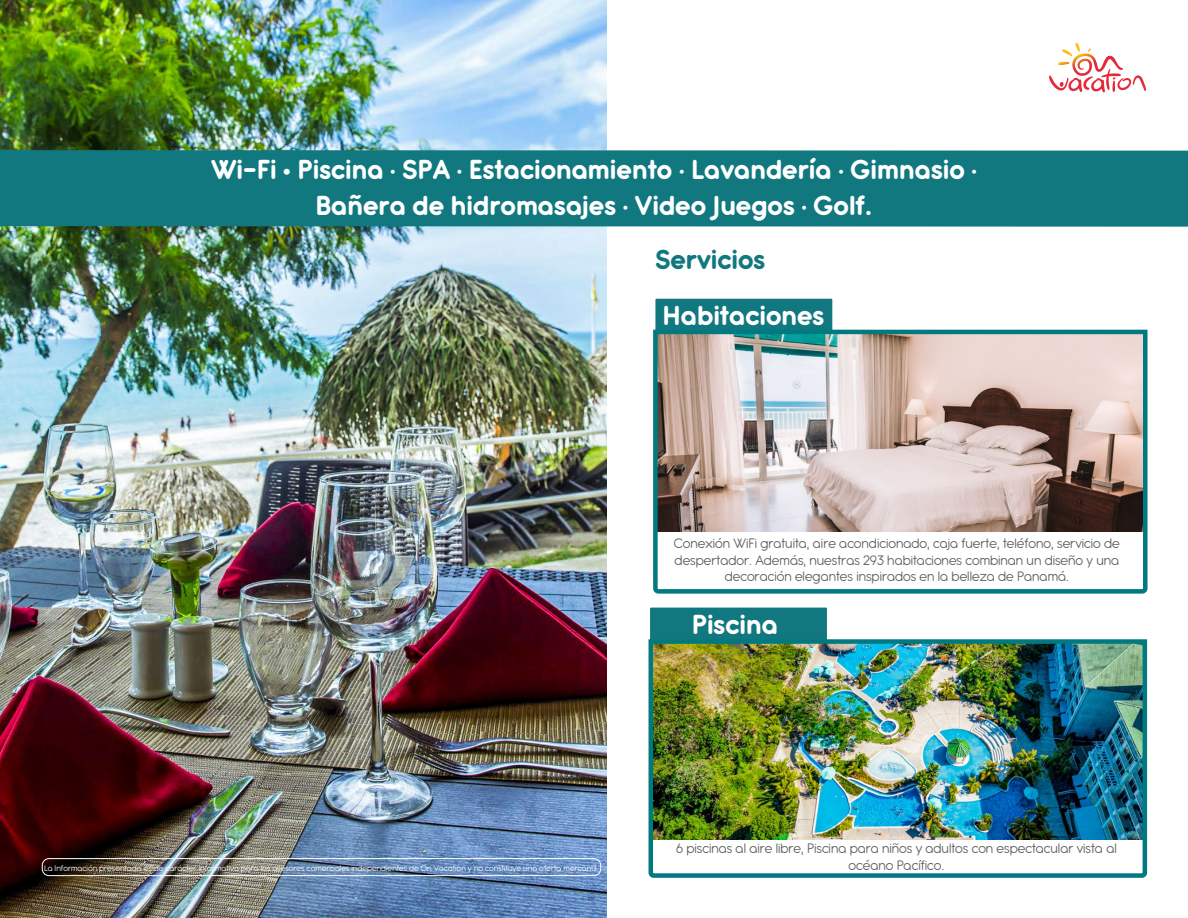
<style>
.page{position:relative;width:1188px;height:918px;background:#fff}
.page>*{position:absolute;margin:0;border:0;box-sizing:border-box;transform-origin:0 0}
.t1{font:700 30px/36px "Antipasto Pro";color:#fff;text-align:center}
.t2{font:700 30px "Antipasto Pro";color:#127880}
.t3{font:15px/16.5px "Antipasto Pro";color:#636363;text-align:center}
.t4{font:9px "Antipasto Pro";color:#fff}
</style>
<div class="page">
<img style="left:0;top:0;width:606px;height:918px">
<div style="left:0;top:150px;width:1188px;height:77px;background:#127880"></div>
<div style="left:655px;top:299px;width:177px;height:34px;background:#127880"></div>
<div style="left:650px;top:608px;width:177px;height:34px;background:#127880"></div>
<svg style="left:653px;top:327px;width:495px;height:267px"></svg>
<img style="left:648px;top:637px;width:500px;height:241px">
<div style="left:42px;top:858px;width:559px;height:18px;border:1px solid #fff;border-radius:7px"></div>
<svg style="left:1049px;top:43px;width:97px;height:48px"></svg>
<h1 class="t1" style="left:211px;top:152px;width:767px">Wi-Fi • Piscina · SPA · Estacionamiento · Lavandería · Gimnasio ·<br>Bañera de hidromasajes · Video Juegos · Golf.</h1>
<h1 class="t2" style="left:655px;top:241px;width:111px">Servicios</h1>
<h1 class="t1" style="left:663px;top:298px;width:163px">Habitaciones</h1>
<p class="t3" style="left:674px;top:536px;width:447px">Conexión WiFi gratuita, aire acondicionado, caja fuerte, teléfono, servicio de despertador. Además, nuestras 293 habitaciones combinan un diseño y una decoración elegantes inspirados en la belleza de Panamá.</p>
<h1 class="t1" style="left:692px;top:607px;width:88px">Piscina</h1>
<p class="t4" style="left:44px;top:863px;width:556px">La Información presentada es de carácter informativo para los asesores comerciales independientes de On Vacation y no constituye una oferta mercantil.</p>
<p class="t3" style="left:676px;top:841px;width:442px">6 piscinas al aire libre, Piscina para niños y adultos con espectacular vista al océano Pacífico.</p>
</div>
